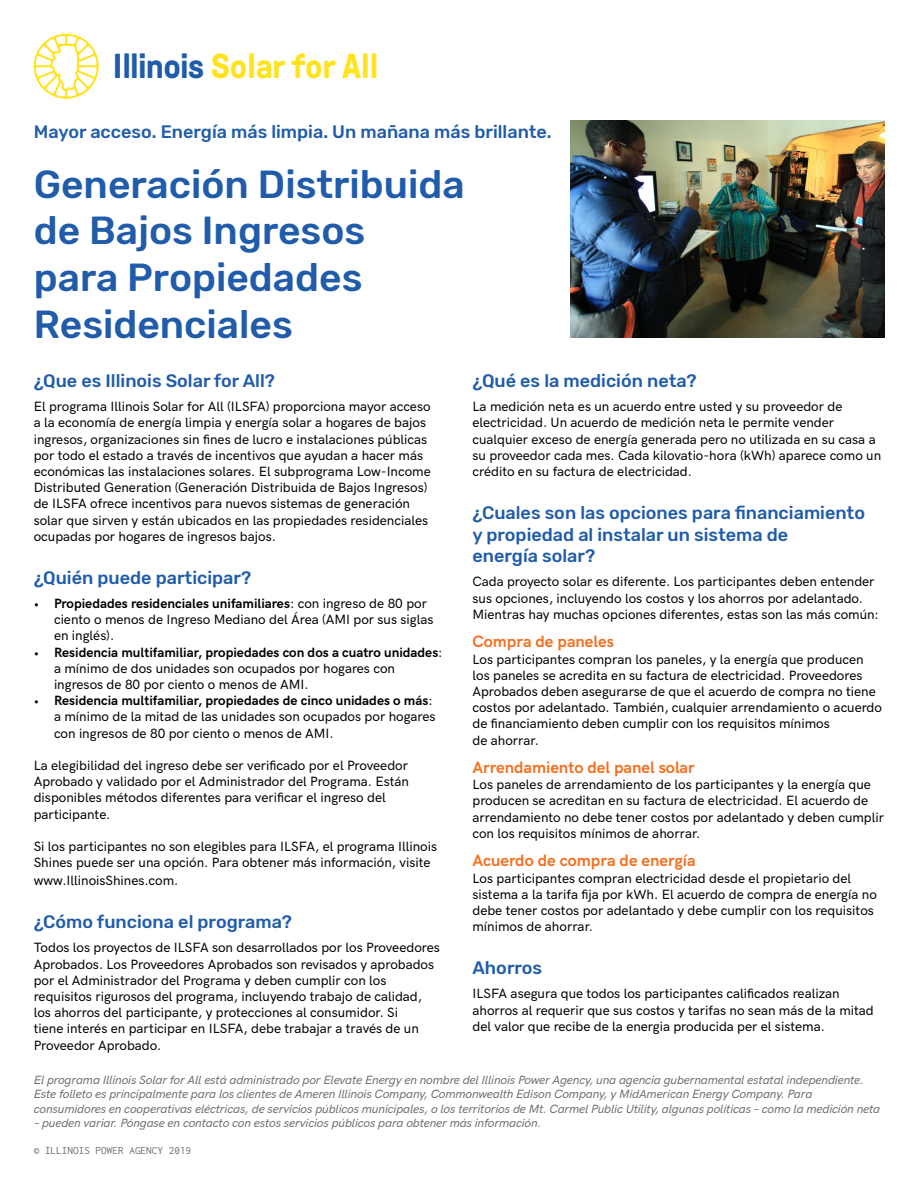
<style>
.page{position:relative;width:918px;height:1188px;background:#fff}
.page>*{position:absolute;margin:0;border:0;box-sizing:border-box;transform-origin:0 0}
.t1{font:500 39px/46.8px "Rubik";color:#205caa}
.t2{font:700 34.65px "GT Pressura";letter-spacing:-.015em;color:#ffe320}
.t3{font:500 18px/21.6px "Rubik";color:#205caa}
.t4{font:700 16.5px "HK Grotesk";color:#f37121}
.t5{font:500 13.5px/16.2px "HK Grotesk";color:#000}
.t6{font:italic 500 12px/14.4px "HK Grotesk";letter-spacing:-.01em;color:#6d6e71}
.t7{font:11.25px "Inconsolata";color:#6d6e71}
.s1{color:#205caa}
.s2{font-weight:700}
</style>
<div class="page">
<svg style="left:34px;top:34px;width:65px;height:64px"></svg>
<img style="left:570px;top:121px;width:314px;height:217px">
<h2 class="t2" style="left:113px;top:48px;width:267px"><span class="s1">Illinois</span> Solar for All</h2>
<p class="t3" style="left:34px;top:121px;width:520px">Mayor acceso. Energía más limpia. Un mañana más brillante.</p>
<p class="t1" style="left:34px;top:162px;width:432px">Generación Distribuida de Bajos Ingresos<br>para Propiedades<br>Residenciales</p>
<p class="t3" style="left:34px;top:371px;width:243px">¿Que es Illinois Solar for All?</p>
<p class="t5" style="left:34px;top:397px;width:399px">El programa Illinois Solar for All (ILSFA) proporciona mayor acceso a la economía de energía limpia y energía solar a hogares de bajos ingresos, organizaciones sin fines de lucro e instalaciones públicas por todo el estado a través de incentivos que ayudan a hacer más económicas las instalaciones solares. El subprograma Low-Income Distributed Generation (Generación Distribuida de Bajos Ingresos) de ILSFA ofrece incentivos para nuevos sistemas de generación solar que sirven y están ubicados en las propiedades residenciales ocupadas por hogares de ingresos bajos.</p>
<p class="t3" style="left:34px;top:568px;width:219px">¿Quién puede participar?</p>
<p class="t5" style="left:54px;top:594px;width:381px;text-indent:-20px">• <span class="s2">Propiedades residenciales unifamiliares</span>: con ingreso de 80 por ciento o menos de Ingreso Mediano del Área (AMI por sus siglas en inglés).</p>
<p class="t5" style="left:54px;top:643px;width:390px;text-indent:-20px">• <span class="s2">Residencia multifamiliar, propiedades con dos a cuatro unidades</span>: a mínimo de dos unidades son ocupados por hogares con ingresos de 80 por ciento o menos de AMI.</p>
<p class="t5" style="left:54px;top:691px;width:383px;text-indent:-20px">• <span class="s2">Residencia multifamiliar, propiedades de cinco unidades o más</span>: a mínimo de la mitad de las unidades son ocupados por hogares con ingresos de 80 por ciento o menos de AMI.</p>
<p class="t5" style="left:34px;top:756px;width:377px">La elegibilidad del ingreso debe ser verificado por el Proveedor Aprobado y validado por el Administrador del Programa. Están disponibles métodos diferentes para verificar el ingreso del participante.</p>
<p class="t5" style="left:34px;top:837px;width:405px">Si los participantes no son elegibles para ILSFA, el programa Illinois<br>Shines puede ser una opción. Para obtener más información, visite</p>
<p class="t5" style="left:34px;top:871px;width:146px">www.IllinoisShines.com.</p>
<p class="t3" style="left:34px;top:912px;width:260px">¿Cómo funciona el programa?</p>
<p class="t5" style="left:34px;top:939px;width:408px">Todos los proyectos de ILSFA son desarrollados por los Proveedores Aprobados. Los Proveedores Aprobados son revisados y aprobados por el Administrador del Programa y deben cumplir con los requisitos rigurosos del programa, incluyendo trabajo de calidad, los ahorros del participante, y protecciones al consumidor. Si<br>tiene interés en participar en ILSFA, debe trabajar a través de un Proveedor Aprobado.</p>
<p class="t3" style="left:472px;top:371px;width:226px">¿Qué es la medición neta?</p>
<p class="t5" style="left:472px;top:397px;width:410px">La medición neta es un acuerdo entre usted y su proveedor de electricidad. Un acuerdo de medición neta le permite vender cualquier exceso de energía generada pero no utilizada en su casa a su proveedor cada mes. Cada kilovatio-hora (kWh) aparece como un crédito en su factura de electricidad.</p>
<p class="t3" style="left:472px;top:503px;width:394px">¿Cuales son las opciones para financiamiento y propiedad al instalar un sistema de<br>energía solar?</p>
<p class="t5" style="left:472px;top:573px;width:408px">Cada proyecto solar es diferente. Los participantes deben entender sus opciones, incluyendo los costos y los ahorros por adelantado.<br>Mientras hay muchas opciones diferentes, estas son las más común:</p>
<p class="t4" style="left:472px;top:629px;width:143px">Compra de paneles</p>
<p class="t5" style="left:472px;top:650px;width:411px">Los participantes compran los paneles, y la energía que producen los paneles se acredita en su factura de electricidad. Proveedores Aprobados deben asegurarse de que el acuerdo de compra no tiene costos por adelantado. También, cualquier arrendamiento o acuerdo de financiamiento deben cumplir con los requisitos mínimos<br>de ahorrar.</p>
<p class="t4" style="left:472px;top:755px;width:224px">Arrendamiento del panel solar</p>
<p class="t5" style="left:472px;top:775px;width:413px">Los paneles de arrendamiento de los participantes y la energía que producen se acreditan en su factura de electricidad. El acuerdo de arrendamiento no debe tener costos por adelantado y deben cumplir con los requisitos mínimos de ahorrar.</p>
<p class="t4" style="left:472px;top:848px;width:225px">Acuerdo de compra de energía</p>
<p class="t5" style="left:472px;top:869px;width:406px">Los participantes compran electricidad desde el propietario del sistema a la tarifa fija por kWh. El acuerdo de compra de energía no debe tener costos por adelantado y debe cumplir con los requisitos mínimos de ahorrar.</p>
<p class="t3" style="left:472px;top:958px;width:71px">Ahorros</p>
<p class="t5" style="left:472px;top:985px;width:403px">ILSFA asegura que todos los participantes calificados realizan ahorros al requerir que sus costos y tarifas no sean más de la mitad del valor que recibe de la energia producida per el sistema.</p>
<p class="t6" style="left:34px;top:1072px;width:848px">El programa Illinois Solar for All está administrado por Elevate Energy en nombre del Illinois Power Agency, una agencia gubernamental estatal independiente.<br>Este folleto es principalmente para los clientes de Ameren Illinois Company, Commonwealth Edison Company, y MidAmerican Energy Company. Para consumidores en cooperativas eléctricas, de servicios públicos municipales, o los territorios de Mt. Carmel Public Utility, algunas políticas – como la medición neta</p>
<p class="t6" style="left:34px;top:1115px;width:509px">– pueden variar. Póngase en contacto con estos servicios públicos para obtener más información.</p>
<p class="t7" style="left:34px;top:1143px;width:159px">© ILLINOIS POWER AGENCY 2019</p>
</div>
